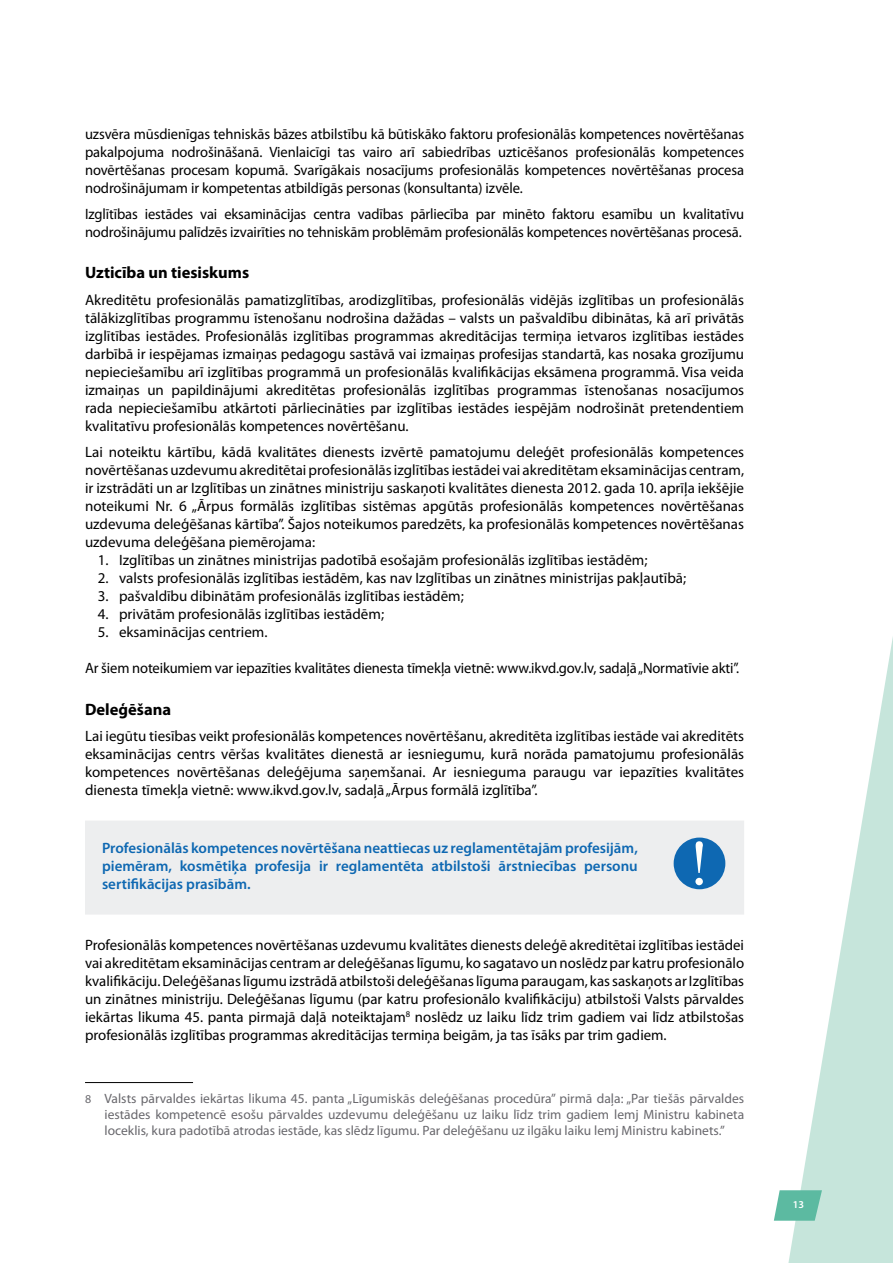
<style>
.page{position:relative;width:893px;height:1263px;background:#fff}
.page>*{position:absolute;margin:0;border:0;box-sizing:border-box;transform-origin:0 0}
.t1{font:700 16.5px "Myriad Pro";color:#000}
.t2{font:15px/18px "Myriad Pro";color:#000;text-align:justify}
.t3{font:600 15px/18px "Myriad Pro";color:#0e68b2;text-align:justify}
.t4{font:13.5px/16.2px "Myriad Pro";color:#68676c;text-align:justify}
.t5{font:600 10.5px "Myriad Pro";color:#fff}
.s1{font-size:12px}
</style>
<div class="page">
<svg style="left:788px;top:637px;width:105px;height:626px"></svg>
<div style="left:85px;top:821px;width:659px;height:93px;background:#edeeef"></div>
<div style="left:674px;top:837px;width:51px;height:52px;background:#0e68b2;border-radius:50%"></div>
<svg style="left:695px;top:841px;width:8px;height:44px"></svg>
<hr style="left:85px;top:1082px;width:108px;height:1px;background:#000">
<svg style="left:774px;top:1190px;width:48px;height:31px"></svg>
<p class="t2" style="left:85px;top:125px;width:661px">uzsvēra mūsdienīgas tehniskās bāzes atbilstību kā būtiskāko faktoru profesionālās kompetences novērtēšanas pakalpojuma nodrošināšanā. Vienlaicīgi tas vairo arī sabiedrības uzticēšanos profesionālās kompetences novērtēšanas procesam kopumā. Svarīgākais nosacījums profesionālās kompetences novērtēšanas procesa nodrošinājumam ir kompetentas atbildīgās personas (konsultanta) izvēle.</p>
<p class="t2" style="left:85px;top:205px;width:661px">Izglītības iestādes vai eksaminācijas centra vadības pārliecība par minēto faktoru esamību un kvalitatīvu nodrošinājumu palīdzēs izvairīties no tehniskām problēmām profesionālās kompetences novērtēšanas procesā.</p>
<p class="t1" style="left:85px;top:262px;width:166px">Uzticība un tiesiskums</p>
<p class="t2" style="left:85px;top:291px;width:661px">Akreditētu profesionālās pamatizglītības, arodizglītības, profesionālās vidējās izglītības un profesionālās tālākizglītības programmu īstenošanu nodrošina dažādas – valsts un pašvaldību dibinātas, kā arī privātās izglītības iestādes. Profesionālās izglītības programmas akreditācijas termiņa ietvaros izglītības iestādes darbībā ir iespējamas izmaiņas pedagogu sastāvā vai izmaiņas profesijas standartā, kas nosaka grozījumu nepieciešamību arī izglītības programmā un profesionālās kvalifikācijas eksāmena programmā. Visa veida izmaiņas un papildinājumi akreditētas profesionālās izglītības programmas īstenošanas nosacījumos rada nepieciešamību atkārtoti pārliecināties par izglītības iestādes iespējām nodrošināt pretendentiem kvalitatīvu profesionālās kompetences novērtēšanu.</p>
<p class="t2" style="left:85px;top:443px;width:661px">Lai noteiktu kārtību, kādā kvalitātes dienests izvērtē pamatojumu deleģēt profesionālās kompetences novērtēšanas uzdevumu akreditētai profesionālās izglītības iestādei vai akreditētam eksaminācijas centram, ir izstrādāti un ar Izglītības un zinātnes ministriju saskaņoti kvalitātes dienesta 2012. gada 10. aprīļa iekšējie noteikumi Nr. 6 „Ārpus formālās izglītības sistēmas apgūtās profesionālās kompetences novērtēšanas uzdevuma deleģēšanas kārtība”. Šajos noteikumos paredzēts, ka profesionālās kompetences novērtēšanas uzdevuma deleģēšana piemērojama:</p>
<p class="t2" style="left:98px;top:551px;width:551px">1. Izglītības un zinātnes ministrijas padotībā esošajām profesionālās izglītības iestādēm;</p>
<p class="t2" style="left:98px;top:569px;width:590px">2. valsts profesionālās izglītības iestādēm, kas nav Izglītības un zinātnes ministrijas pakļautībā;</p>
<p class="t2" style="left:98px;top:587px;width:368px">3. pašvaldību dibinātām profesionālās izglītības iestādēm;</p>
<p class="t2" style="left:98px;top:605px;width:288px">4. privātām profesionālās izglītības iestādēm;</p>
<p class="t2" style="left:98px;top:623px;width:171px">5. eksaminācijas centriem.</p>
<p class="t2" style="left:85px;top:659px;width:656px">Ar šiem noteikumiem var iepazīties kvalitātes dienesta tīmekļa vietnē: www.ikvd.gov.lv, sadaļā „Normatīvie akti”.</p>
<p class="t1" style="left:85px;top:698px;width:88px">Deleģēšana</p>
<p class="t2" style="left:85px;top:727px;width:661px">Lai iegūtu tiesības veikt profesionālās kompetences novērtēšanu, akreditēta izglītības iestāde vai akreditēts eksaminācijas centrs vēršas kvalitātes dienestā ar iesniegumu, kurā norāda pamatojumu profesionālās kompetences novērtēšanas deleģējuma saņemšanai. Ar iesnieguma paraugu var iepazīties kvalitātes dienesta tīmekļa vietnē: www.ikvd.gov.lv, sadaļā „Ārpus formālā izglītība”.</p>
<p class="t3" style="left:102px;top:839px;width:537px">Profesionālās kompetences novērtēšana neattiecas uz reglamentētajām profesijām, piemēram, kosmētiķa profesija ir reglamentēta atbilstoši ārstniecības personu sertifikācijas prasībām.</p>
<p class="t2" style="left:85px;top:935px;width:661px">Profesionālās kompetences novērtēšanas uzdevumu kvalitātes dienests deleģē akreditētai izglītības iestādei vai akreditētam eksaminācijas centram ar deleģēšanas līgumu, ko sagatavo un noslēdz par katru profesionālo kvalifikāciju. Deleģēšanas līgumu izstrādā atbilstoši deleģēšanas līguma paraugam, kas saskaņots ar Izglītības un zinātnes ministriju. Deleģēšanas līgumu (par katru profesionālo kvalifikāciju) atbilstoši Valsts pārvaldes iekārtas likuma 45. panta pirmajā daļā noteiktajam<sup>8</sup> noslēdz uz laiku līdz trim gadiem vai līdz atbilstošas profesionālās izglītības programmas akreditācijas termiņa beigām, ja tas īsāks par trim gadiem.</p>
<p class="t4" style="left:105px;top:1090px;width:641px;text-indent:-20px"><span class="s1">8</span> Valsts pārvaldes iekārtas likuma 45. panta „Līgumiskās deleģēšanas procedūra” pirmā daļa: „Par tiešās pārvaldes iestādes kompetencē esošu pārvaldes uzdevumu deleģēšanu uz laiku līdz trim gadiem lemj Ministru kabineta loceklis, kura padotībā atrodas iestāde, kas slēdz līgumu. Par deleģēšanu uz ilgāku laiku lemj Ministru kabinets.”</p>
<p class="t5" style="left:793px;top:1199px;width:13px">13</p>
</div>
